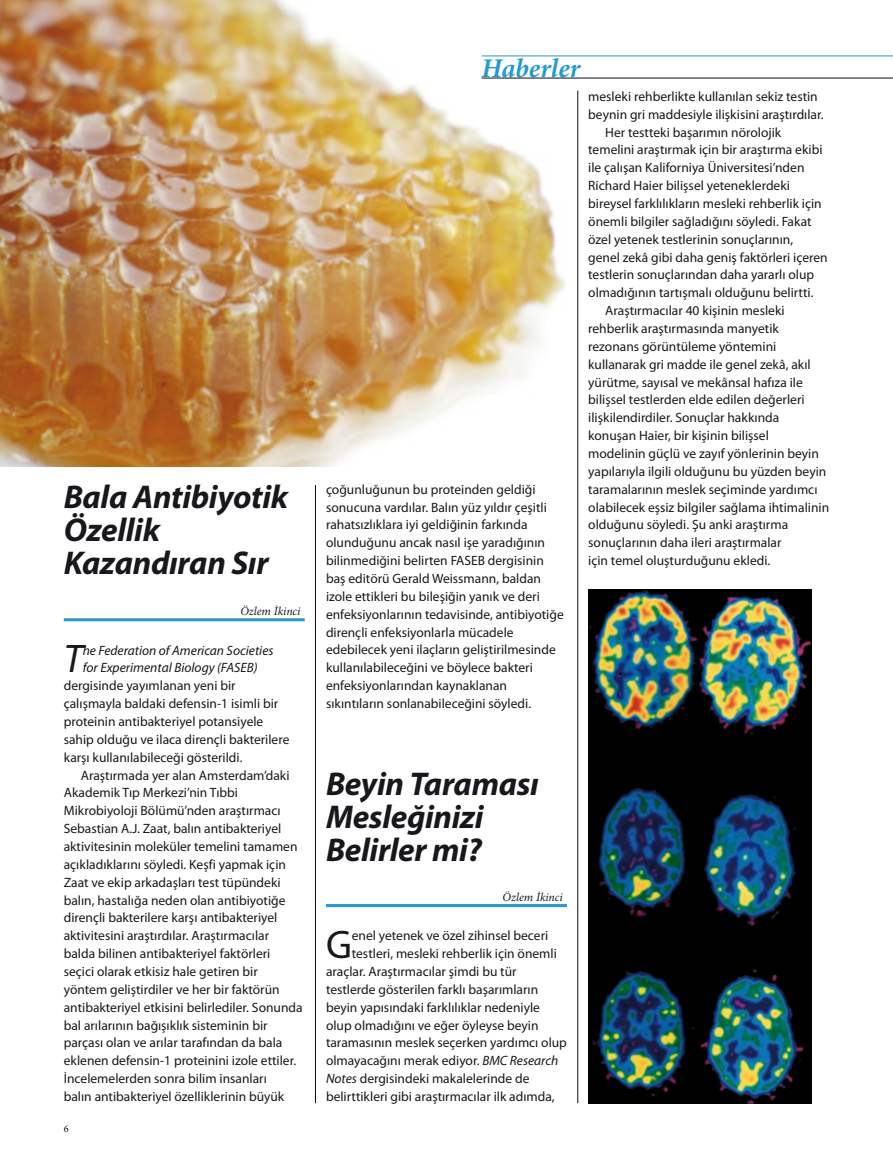
<style>
.page{position:relative;width:893px;height:1170px;background:#fff}
.page>*{position:absolute;margin:0;border:0;box-sizing:border-box;transform-origin:0 0}
.t1{font:italic 40.05px "Myriad Pro";color:#1a171c}
.t2{font:40.05px "Myriad Pro";color:#1a171c}
.t3{font:italic 700 33px/33px "Myriad Pro";letter-spacing:-.01em;color:#1a171c}
.t4{font:italic 700 27px "Minion Pro";color:#2699d1}
.t5{font:13.5px/17.9px "Myriad Pro";color:#1a171c}
.t6{font:italic 13.5px/17.9px "Myriad Pro";color:#1a171c}
.t7{font:italic 12px "Minion Pro";letter-spacing:-.005em;color:#1a171c}
.t8{font:10.35px "Minion Pro";color:#1a171c}
.s1{font-style:italic}
</style>
<div class="page">
<hr style="left:577px;top:91px;width:1px;height:1012px;background:#070c12">
<hr style="left:64px;top:618px;width:241px;height:3px;background:#2699d1">
<hr style="left:326px;top:904px;width:241px;height:3px;background:#2699d1">
<img style="left:0;top:0;width:567px;height:466px">
<img style="left:588px;top:590px;width:223px;height:513px">
<hr style="left:315px;top:485px;width:1px;height:618px;background:#070c12">
<hr style="left:482px;top:78px;width:411px;height:1px;background:#070c12">
<hr style="left:482px;top:56px;width:411px;height:1px;background:#2699d1">
<h2 class="t3" style="left:64px;top:479px;width:226px">Bala Antibiyotik<br>Özellik<br>Kazandıran Sır</h2>
<p class="t7" style="left:240px;top:603px;width:62px">Özlem İkinci</p>
<h1 class="t1" style="left:64px;top:634px;width:20px">T</h1>
<p class="t6" style="left:83px;top:640px;width:192px">he Federation of American Societies for Experimental Biology (FASEB)</p>
<p class="t5" style="left:64px;top:676px;width:227px">dergisinde yayımlanan yeni bir çalışmayla baldaki defensin-1 isimli bir proteinin antibakteriyel potansiyele sahip olduğu ve ilaca dirençli bakterilere karşı kullanılabileceği gösterildi.</p>
<p class="t5" style="left:64px;top:765px;width:240px;text-indent:17px">Araştırmada yer alan Amsterdam’daki Akademik Tıp Merkezi’nin Tıbbi Mikrobiyoloji Bölümü’nden araştırmacı Sebastian A.J. Zaat, balın antibakteriyel aktivitesinin moleküler temelini tamamen açıkladıklarını söyledi. Keşfi yapmak için Zaat ve ekip arkadaşları test tüpündeki balın, hastalığa neden olan antibiyotiğe dirençli bakterilere karşı antibakteriyel aktivitesini araştırdılar. Araştırmacılar balda bilinen antibakteriyel faktörleri seçici olarak etkisiz hale getiren bir yöntem geliştirdiler ve her bir faktörün antibakteriyel etkisini belirlediler. Sonunda bal arılarının bağışıklık sisteminin bir parçası olan ve arılar tarafından da bala eklenen defensin-1 proteinini izole ettiler.<br>İncelemelerden sonra bilim insanları<br>balın antibakteriyel özelliklerinin büyük</p>
<p class="t8" style="left:64px;top:1121px;width:6px">6</p>
<h3 class="t4" style="left:482px;top:49px;width:100px">Haberler</h3>
<p class="t5" style="left:326px;top:480px;width:239px">çoğunluğunun bu proteinden geldiği sonucuna vardılar. Balın yüz yıldır çeşitli rahatsızlıklara iyi geldiğinin farkında olunduğunu ancak nasıl işe yaradığının bilinmediğini belirten FASEB dergisinin baş editörü Gerald Weissmann, baldan izole ettikleri bu bileşiğin yanık ve deri enfeksiyonlarının tedavisinde, antibiyotiğe dirençli enfeksiyonlarla mücadele edebilecek yeni ilaçların geliştirilmesinde kullanılabileceğini ve böylece bakteri enfeksiyonlarından kaynaklanan sıkıntıların sonlanabileceğini söyledi.</p>
<p class="t5" style="left:588px;top:87px;width:231px">mesleki rehberlikte kullanılan sekiz testin</p>
<p class="t5" style="left:588px;top:105px;width:237px">beynin gri maddesiyle ilişkisini araştırdılar.</p>
<p class="t5" style="left:605px;top:123px;width:177px">Her testteki başarımın nörolojik</p>
<p class="t5" style="left:588px;top:141px;width:236px">temelini araştırmak için bir araştırma ekibi</p>
<p class="t5" style="left:588px;top:158px;width:218px">ile çalışan Kaliforniya Üniversitesi’nden</p>
<p class="t5" style="left:588px;top:176px;width:203px">Richard Haier bilişsel yeteneklerdeki</p>
<p class="t5" style="left:588px;top:194px;width:235px">bireysel farklılıkların mesleki rehberlik için</p>
<p class="t5" style="left:588px;top:212px;width:225px">önemli bilgiler sağladığını söyledi. Fakat</p>
<p class="t5" style="left:588px;top:230px;width:206px">özel yetenek testlerinin sonuçlarının,</p>
<p class="t5" style="left:588px;top:248px;width:241px">genel zekâ gibi daha geniş faktörleri içeren</p>
<p class="t5" style="left:588px;top:266px;width:227px">testlerin sonuçlarından daha yararlı olup</p>
<p class="t5" style="left:588px;top:283px;width:227px">olmadığının tartışmalı olduğunu belirtti.</p>
<p class="t5" style="left:605px;top:301px;width:181px">Araştırmacılar 40 kişinin mesleki</p>
<p class="t5" style="left:588px;top:319px;width:192px">rehberlik araştırmasında manyetik</p>
<p class="t5" style="left:588px;top:337px;width:190px">rezonans görüntüleme yöntemini</p>
<p class="t5" style="left:588px;top:355px;width:224px">kullanarak gri madde ile genel zekâ, akıl</p>
<p class="t5" style="left:588px;top:373px;width:216px">yürütme, sayısal ve mekânsal hafıza ile</p>
<p class="t5" style="left:588px;top:390px;width:218px">bilişsel testlerden elde edilen değerleri</p>
<p class="t5" style="left:588px;top:408px;width:193px">ilişkilendirdiler. Sonuçlar hakkında</p>
<p class="t5" style="left:588px;top:426px;width:182px">konuşan Haier, bir kişinin bilişsel</p>
<p class="t5" style="left:588px;top:444px;width:232px">modelinin güçlü ve zayıf yönlerinin beyin</p>
<p class="t5" style="left:588px;top:462px;width:240px">yapılarıyla ilgili olduğunu bu yüzden beyin</p>
<p class="t5" style="left:588px;top:480px;width:231px">taramalarının meslek seçiminde yardımcı</p>
<p class="t5" style="left:588px;top:498px;width:242px">olabilecek eşsiz bilgiler sağlama ihtimalinin</p>
<p class="t5" style="left:588px;top:515px;width:201px">olduğunu söyledi. Şu anki araştırma</p>
<p class="t5" style="left:588px;top:533px;width:195px">sonuçlarının daha ileri araştırmalar</p>
<p class="t5" style="left:588px;top:551px;width:184px">için temel oluşturduğunu ekledi.</p>
<h2 class="t3" style="left:326px;top:766px;width:214px">Beyin Taraması<br>Mesleğinizi<br>Belirler mi?</h2>
<p class="t7" style="left:503px;top:889px;width:62px">Özlem İkinci</p>
<h1 class="t2" style="left:326px;top:919px;width:27px">G</h1>
<p class="t5" style="left:352px;top:926px;width:198px">enel yetenek ve özel zihinsel beceri</p>
<p class="t5" style="left:352px;top:944px;width:207px">testleri, mesleki rehberlik için önemli</p>
<p class="t5" style="left:326px;top:962px;width:192px">araçlar. Araştırmacılar şimdi bu tür</p>
<p class="t5" style="left:326px;top:980px;width:214px">testlerde gösterilen farklı başarımların</p>
<p class="t5" style="left:326px;top:997px;width:215px">beyin yapısındaki farklılıklar nedeniyle</p>
<p class="t5" style="left:326px;top:1015px;width:214px">olup olmadığını ve eğer öyleyse beyin</p>
<p class="t5" style="left:326px;top:1033px;width:242px">taramasının meslek seçerken yardımcı olup</p>
<p class="t5" style="left:326px;top:1051px;width:234px">olmayacağını merak ediyor. <span class="s1">BMC Research</span></p>
<p class="t5" style="left:326px;top:1069px;width:205px"><span class="s1">Notes</span> dergisindeki makalelerinde de</p>
<p class="t5" style="left:326px;top:1087px;width:230px">belirttikleri gibi araştırmacılar ilk adımda,</p>
</div>
